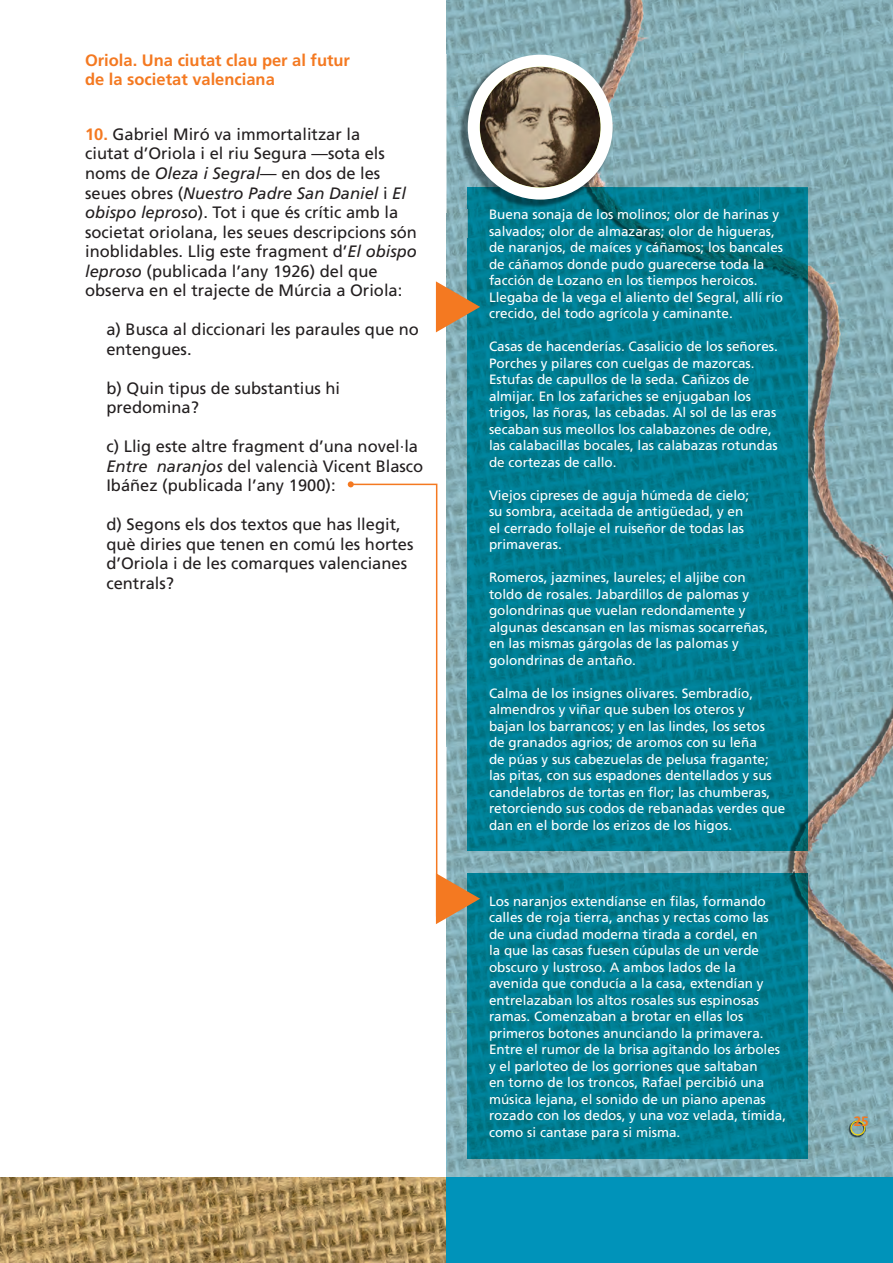
<style>
.page{position:relative;width:893px;height:1263px;background:#fff}
.page>*{position:absolute;margin:0;border:0;box-sizing:border-box;transform-origin:0 0}
.t1{font:16.5px/19.5px "Frutiger";color:#231f20}
.t2{font:700 16.5px/19.5px "Frutiger";color:#f47921}
.t3{font:13.5px/16.5px "Frutiger";color:#fff}
.t4{font:700 13.5px "Frutiger";color:#f47921}
.s1{font-weight:700;color:#f47921}
.s2{font-style:italic}
</style>
<div class="page">
<img style="left:446px;top:1013px;width:447px;height:165px">
<img style="left:0;top:1178px;width:446px;height:85px">
<div style="left:447px;top:1178px;width:446px;height:85px;background:#0093ba"></div>
<img style="left:446px;top:0;width:447px;height:107px">
<img style="left:446px;top:107px;width:22px;height:374px">
<img style="left:613px;top:107px;width:280px;height:53px">
<img style="left:613px;top:160px;width:181px;height:27px">
<img style="left:794px;top:160px;width:99px;height:53px">
<img style="left:808px;top:213px;width:85px;height:587px">
<img style="left:496px;top:850px;width:298px;height:3px">
<img style="left:794px;top:800px;width:99px;height:53px">
<img style="left:480px;top:853px;width:66px;height:20px">
<img style="left:546px;top:853px;width:198px;height:20px">
<img style="left:744px;top:853px;width:99px;height:53px">
<img style="left:843px;top:853px;width:50px;height:160px">
<img style="left:446px;top:924px;width:22px;height:89px">
<img style="left:808px;top:906px;width:35px;height:107px">
<img style="left:849px;top:1120px;width:16px;height:17px">
<div style="left:850px;top:1120px;width:15px;height:15px;border:1px solid #ffdc01;border-radius:50%"></div>
<img style="left:468px;top:209px;width:97px;height:641px">
<img style="left:565px;top:187px;width:243px;height:663px">
<img style="left:490px;top:209px;width:289px;height:13px">
<svg style="left:436px;top:281px;width:44px;height:51px;background:#9d8863"></svg>
<img style="left:459px;top:55px;width:102px;height:154px">
<img style="left:561px;top:55px;width:52px;height:132px">
<img style="left:468px;top:187px;width:145px;height:22px">
<svg style="left:474px;top:61px;width:133px;height:133px"></svg>
<img style="left:480px;top:67px;width:121px;height:121px;border-radius:60px">
<div style="left:468px;top:55px;width:145px;height:145px;border:12px solid #fff;border-radius:50%"></div>
<img style="left:468px;top:873px;width:340px;height:286px">
<svg style="left:348px;top:481px;width:132px;height:443px"></svg>
<p class="t2" style="left:85px;top:50px;width:266px">Oriola. Una ciutat clau per al futur de la societat valenciana</p>
<p class="t1" style="left:85px;top:124px;width:333px"><span class="s1">10.</span> Gabriel Miró va immortalitzar la<br>ciutat d’Oriola i el riu Segura —sota els noms de <span class="s2">Oleza i Segral</span>— en dos de les seues obres (<span class="s2">Nuestro Padre San Daniel</span> i <span class="s2">El obispo leproso</span>). Tot i que és crític amb la societat oriolana, les seues descripcions són inoblidables. Llig este fragment d’<span class="s2">El obispo leproso</span> (publicada l’any 1926) del que observa en el trajecte de Múrcia a Oriola:</p>
<p class="t1" style="left:106px;top:319px;width:314px">a) Busca al diccionari les paraules que no entengues.</p>
<p class="t1" style="left:106px;top:378px;width:235px">b) Quin tipus de substantius hi predomina?</p>
<p class="t1" style="left:106px;top:436px;width:318px">c) Llig este altre fragment d’una novel·la<br><span class="s2">Entre naranjos</span> del valencià Vicent Blasco<br>Ibáñez (publicada l’any 1900):</p>
<p class="t1" style="left:106px;top:514px;width:309px">d) Segons els dos textos que has llegit, què diries que tenen en comú les hortes d’Oriola i de les comarques valencianes centrals?</p>
<p class="t3" style="left:489px;top:206px;width:296px">Buena sonaja de los molinos; olor de harinas y salvados; olor de almazaras; olor de higueras, de naranjos, de maíces y cáñamos; los bancales de cáñamos donde pudo guarecerse toda la facción de Lozano en los tiempos heroicos.<br>Llegaba de la vega el aliento del Segral, allí río crecido, del todo agrícola y caminante.</p>
<p class="t3" style="left:489px;top:338px;width:290px">Casas de hacenderías. Casalicio de los señores.<br>Porches y pilares con cuelgas de mazorcas.<br>Estufas de capullos de la seda. Cañizos de almijar. En los zafariches se enjugaban los trigos, las ñoras, las cebadas. Al sol de las eras secaban sus meollos los calabazones de odre, las calabacillas bocales, las calabazas rotundas de cortezas de callo.</p>
<p class="t3" style="left:489px;top:487px;width:262px">Viejos cipreses de aguja húmeda de cielo; su sombra, aceitada de antigüedad, y en el cerrado follaje el ruiseñor de todas las primaveras.</p>
<p class="t3" style="left:489px;top:569px;width:281px">Romeros, jazmines, laureles; el aljibe con toldo de rosales. Jabardillos de palomas y golondrinas que vuelan redondamente y algunas descansan en las mismas socarreñas, en las mismas gárgolas de las palomas y golondrinas de antaño.</p>
<p class="t3" style="left:489px;top:685px;width:298px">Calma de los insignes olivares. Sembradío, almendros y viñar que suben los oteros y<br>bajan los barrancos; y en las lindes, los setos<br>de granados agrios; de aromos con su leña<br>de púas y sus cabezuelas de pelusa fragante; las pitas, con sus espadones dentellados y sus candelabros de tortas en flor; las chumberas, retorciendo sus codos de rebanadas verdes que dan en el borde los erizos de los higos.</p>
<p class="t3" style="left:489px;top:892px;width:299px">Los naranjos extendíanse en filas, formando calles de roja tierra, anchas y rectas como las de una ciudad moderna tirada a cordel, en<br>la que las casas fuesen cúpulas de un verde obscuro y lustroso. A ambos lados de la avenida que conducía a la casa, extendían y entrelazaban los altos rosales sus espinosas ramas. Comenzaban a brotar en ellas los primeros botones anunciando la primavera.<br>Entre el rumor de la brisa agitando los árboles y el parloteo de los gorriones que saltaban<br>en torno de los troncos, Rafael percibió una música lejana, el sonido de un piano apenas rozado con los dedos, y una voz velada, tímida, como si cantase para si misma.</p>
<p class="t4" style="left:854px;top:1114px;width:17px">25</p>
</div>
